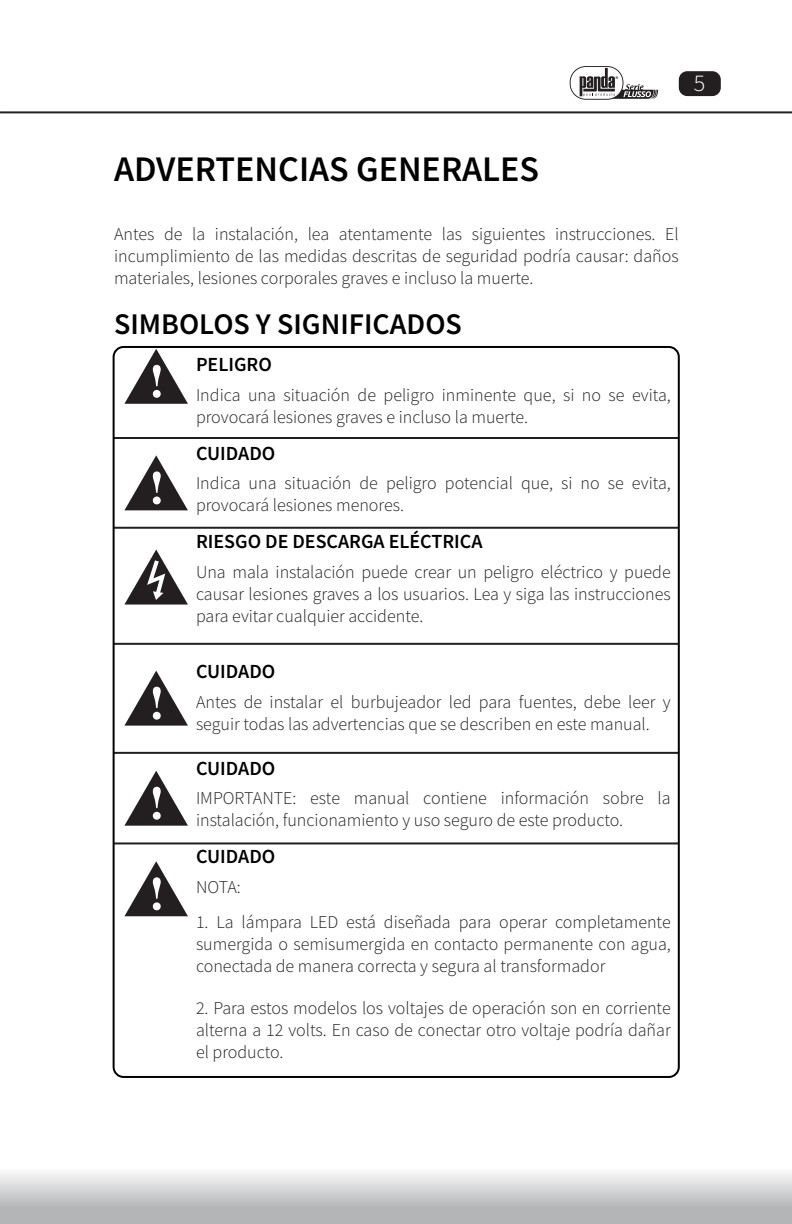
<style>
.page{position:relative;width:792px;height:1224px;background:#fff}
.page>*{position:absolute;margin:0;border:0;box-sizing:border-box;transform-origin:0 0}
.t1{font:600 36px "Source Sans Pro";color:#000}
.t2{font:600 30px "Source Sans Pro";color:#000}
.t3{font:300 24px "Source Sans Pro";color:#fff}
.h3__subtítulos{font:600 20px "Source Sans Pro";color:#000}
.t4{font:300 18px/22px "Source Sans Pro";color:#231f20;text-align:justify}
</style>
<div class="page">
<div style="left:679px;top:71px;width:42px;height:25px;background:#231f20;border-radius:8px"></div>
<div style="left:0;top:1167px;width:792px;height:57px;background:linear-gradient(to bottom,#f9f9f9,#a4a5a8)"></div>
<hr style="left:0;top:111px;width:792px;height:2px;background:#231f20">
<svg style="left:570px;top:66px;width:88px;height:34px"></svg>
<svg style="left:114px;top:346px;width:563px;height:499px"></svg>
<svg style="left:124px;top:349px;width:64px;height:55px"></svg>
<svg style="left:124px;top:455px;width:64px;height:55px"></svg>
<svg style="left:124px;top:671px;width:64px;height:55px"></svg>
<svg style="left:124px;top:771px;width:64px;height:55px"></svg>
<svg style="left:124px;top:861px;width:64px;height:55px"></svg>
<hr style="left:114px;top:437px;width:565px;height:2px;background:#231f20">
<hr style="left:114px;top:527px;width:565px;height:2px;background:#231f20">
<hr style="left:114px;top:643px;width:565px;height:2px;background:#231f20">
<hr style="left:114px;top:752px;width:565px;height:2px;background:#231f20">
<hr style="left:114px;top:842px;width:565px;height:2px;background:#231f20">
<svg style="left:124px;top:550px;width:64px;height:55px"></svg>
<h3 class="t3" style="left:694px;top:68px;width:13px">5</h3>
<p class="t1" style="left:114px;top:145px;width:427px">ADVERTENCIAS GENERALES</p>
<p class="t4" style="left:114px;top:223px;width:566px">Antes de la instalación, lea atentamente las siguientes instrucciones. El incumplimiento de las medidas descritas de seguridad podría causar: daños materiales, lesiones corporales graves e incluso la muerte.</p>
<p class="t2" style="left:114px;top:305px;width:349px">SIMBOLOS Y SIGNIFICADOS</p>
<p class="h3__subtítulos" style="left:196px;top:352px;width:77px">PELIGRO</p>
<p class="t4" style="left:196px;top:384px;width:476px">Indica una situación de peligro inminente que, si no se evita, provocará lesiones graves e incluso la muerte.</p>
<p class="h3__subtítulos" style="left:196px;top:440px;width:81px">CUIDADO</p>
<p class="t4" style="left:196px;top:473px;width:476px">Indica una situación de peligro potencial que, si no se evita, provocará lesiones menores.</p>
<p class="h3__subtítulos" style="left:196px;top:529px;width:288px">RIESGO DE DESCARGA ELÉCTRICA</p>
<p class="t4" style="left:196px;top:561px;width:476px">Una mala instalación puede crear un peligro eléctrico y puede causar lesiones graves a los usuarios. Lea y siga las instrucciones para evitar cualquier accidente.</p>
<p class="h3__subtítulos" style="left:196px;top:659px;width:81px">CUIDADO</p>
<p class="t4" style="left:196px;top:691px;width:476px">Antes de instalar el burbujeador led para fuentes, debe leer y seguir todas las advertencias que se describen en este manual.</p>
<p class="h3__subtítulos" style="left:196px;top:755px;width:81px">CUIDADO</p>
<p class="t4" style="left:196px;top:787px;width:476px">IMPORTANTE: este manual contiene información sobre la instalación, funcionamiento y uso seguro de este producto.</p>
<p class="h3__subtítulos" style="left:196px;top:844px;width:81px">CUIDADO</p>
<p class="t4" style="left:196px;top:876px;width:46px">NOTA:</p>
<p class="t4" style="left:196px;top:911px;width:476px">1. La lámpara LED está diseñada para operar completamente sumergida o semisumergida en contacto permanente con agua, conectada de manera correcta y segura al transformador</p>
<p class="t4" style="left:196px;top:997px;width:476px">2. Para estos modelos los voltajes de operación son en corriente alterna a 12 volts. En caso de conectar otro voltaje podría dañar el producto.</p>
</div>
